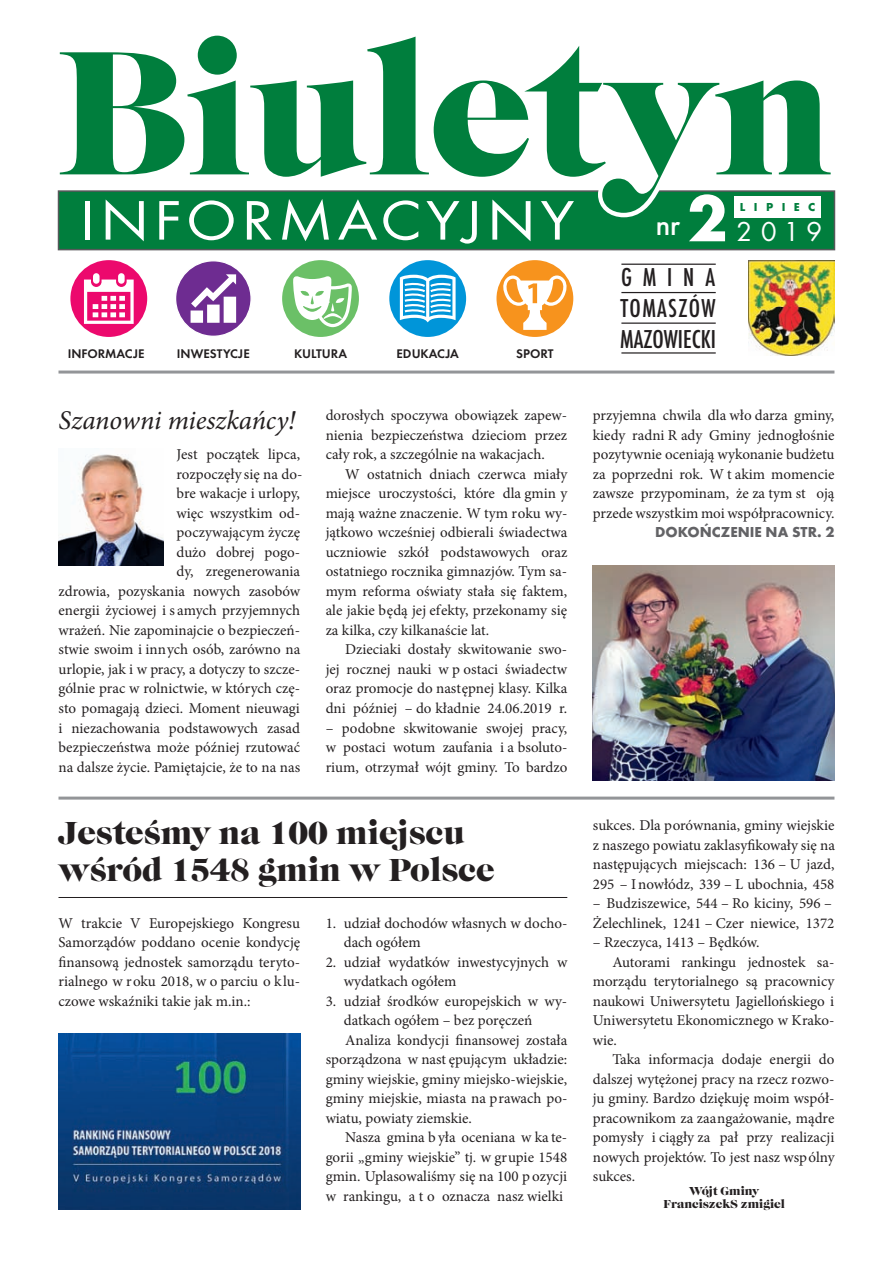
<style>
.page{position:relative;width:893px;height:1263px;background:#fff}
.page>*{position:absolute;margin:0;border:0;box-sizing:border-box;transform-origin:0 0}
.t1{font:183px "Caslon Gra DCE";letter-spacing:-.005em;color:#007e3d}
.t2{font:700 67.5px "Futura TCE";color:#fff}
.t3{font:57.75px "Futura TCE";letter-spacing:.07em;color:#fff;scale:1.11 1}
.t4{font:33px/37.5px "Caslon Gra DCE";color:#231f20}
.t5{font:500 30px "Futura TCE";color:#fff}
.t6{font:28.5px "Futura TCE";color:#fff}
.t7{font:italic 27px "Minion Pro";letter-spacing:-.005em;color:#231f20}
.t8{font:500 condensed 26.85px/30.6px "Futura TCE";letter-spacing:.05em;color:#231f20;text-align:justify}
.t9{font:15px/19.5px "Minion Pro";color:#231f20;text-align:justify}
.t10{font:700 15px "Futura TCE";color:#636366}
.t11{font:600 12.9px "Futura TCE";color:#231f20}
.t12{font:12px/13.5px "Caslon Gra DCE";color:#231f20;text-align:center}
.t13{font:700 12px "Futura TCE";letter-spacing:.7em;color:#007e3d}
</style>
<div class="page">
<div style="left:58px;top:191px;width:776px;height:59px;background:#007e3d"></div>
<div style="left:58px;top:190px;width:777px;height:60px;border:2px solid #57585a"></div>
<svg style="left:57px;top:190px;width:779px;height:32px"></svg>
<div style="left:735px;top:196px;width:86px;height:21px;background:#fff"></div>
<img style="left:749px;top:260px;width:86px;height:96px">
<hr style="left:621px;top:292px;width:95px;height:1px;background:#231f20">
<hr style="left:621px;top:322px;width:95px;height:2px;background:#231f20">
<hr style="left:621px;top:264px;width:95px;height:1px;background:#231f20">
<hr style="left:621px;top:352px;width:95px;height:2px;background:#231f20">
<svg style="left:58px;top:370px;width:776px;height:4px;background:#adafb1"></svg>
<div style="left:70px;top:260px;width:77px;height:77px;background:#ec096d;border-radius:50%"></div>
<svg style="left:84px;top:273px;width:50px;height:51px"></svg>
<div style="left:389px;top:260px;width:77px;height:77px;background:#0095d9;border-radius:50%"></div>
<svg style="left:400px;top:275px;width:56px;height:47px"></svg>
<div style="left:496px;top:260px;width:77px;height:77px;background:#f7931d;border-radius:50%"></div>
<svg style="left:502px;top:275px;width:65px;height:55px"></svg>
<div style="left:282px;top:260px;width:77px;height:77px;background:#6bc067;border-radius:50%"></div>
<svg style="left:293px;top:275px;width:59px;height:52px"></svg>
<div style="left:176px;top:261px;width:75px;height:75px;background:#6e2c91;border-radius:50%"></div>
<div style="left:175px;top:260px;width:77px;height:77px;border:1px solid #fff;border-radius:50%"></div>
<svg style="left:191px;top:274px;width:45px;height:49px"></svg>
<img style="left:58px;top:454px;width:106px;height:112px">
<img style="left:593px;top:566px;width:241px;height:214px">
<img style="left:58px;top:1034px;width:242px;height:175px">
<svg style="left:58px;top:796px;width:776px;height:4px;background:#adafb1"></svg>
<hr style="left:58px;top:897px;width:509px;height:1px;background:#231f20">
<h1 class="t1" style="left:58px;top:3px;width:777px">Biuletyn</h1>
<h3 class="t5" style="left:656px;top:207px;width:26px">nr</h3>
<h3 class="t3" style="left:80px;top:186px;width:447px">INFORMACYJNY</h3>
<h2 class="t2" style="left:687px;top:177px;width:42px">2</h2>
<p class="t13" style="left:740px;top:199px;width:77px">LIPIEC</p>
<h3 class="t6" style="left:736px;top:215px;width:88px">2019</h3>
<p class="t11" style="left:68px;top:346px;width:78px">INFORMACJE</p>
<p class="t11" style="left:177px;top:346px;width:74px">INWESTYCJE</p>
<p class="t11" style="left:294px;top:346px;width:55px">KULTURA</p>
<p class="t11" style="left:397px;top:346px;width:64px">EDUKACJA</p>
<p class="t11" style="left:516px;top:346px;width:39px">SPORT</p>
<h3 class="t7" style="left:58px;top:402px;width:238px">Szanowni mieszkańcy!</h3>
<p class="t9" style="left:59px;top:445px;width:245px;text-align:right">Jest początek lipca,<br>rozpoczęły się na do-<br>bre wakacje i urlopy,<br>więc wszystkim od-<br>poczywającym życzę<br>dużo dobrej pogo-<br>dy, zregenerowania<br>zdrowia, pozyskania nowych zasobów energii życiowej i s amych przyjemnych wrażeń. Nie zapominajcie o bezpieczeń&shy;stwie swoim i innych osób, zarówno na urlopie, jak i w pracy, a dotyczy to szcze&shy;gólnie prac w rolnictwie, w których czę&shy;sto pomagają dzieci. Moment nieuwagi i niezachowania podstawowych zasad bezpieczeństwa może później rzutować na dalsze życie. Pamiętajcie, że to na nas</p>
<p class="t9" style="left:326px;top:406px;width:243px">dorosłych spoczywa obowiązek zapew&shy;nienia bezpieczeństwa dzieciom przez cały rok, a szczególnie na wakacjach.</p>
<p class="t9" style="left:326px;top:464px;width:243px;text-indent:20px">W ostatnich dniach czerwca miały miejsce uroczystości, które dla gmin y mają ważne znaczenie. W tym roku wy&shy;jątkowo wcześniej odbierali świadectwa uczniowie szkół podstawowych oraz ostatniego rocznika gimnazjów. Tym sa&shy;mym reforma oświaty stała się faktem, ale jakie będą jej efekty, przekonamy się za kilka, czy kilkanaście lat.</p>
<p class="t9" style="left:326px;top:640px;width:243px;text-indent:20px">Dzieciaki dostały skwitowanie swo&shy;jej rocznej nauki w p ostaci świadectw oraz promocje do następnej klasy. Kilka dni później – do kładnie 24.06.2019 r.</p>
<p class="t9" style="left:326px;top:718px;width:243px">– podobne skwitowanie swojej pracy, w postaci wotum zaufania i a bsoluto&shy;rium, otrzymał wójt gminy. To bardzo</p>
<h3 class="t4" style="left:58px;top:815px;width:438px">Jesteśmy na 100 miejscu wśród 1548 gmin w Polsce</h3>
<p class="t9" style="left:344px;top:913px;width:225px;text-indent:-18px">1. udział dochodów własnych w docho&shy;dach ogółem</p>
<p class="t9" style="left:344px;top:952px;width:225px;text-indent:-18px">2. udział wydatków inwestycyjnych w wydatkach ogółem</p>
<p class="t9" style="left:326px;top:991px;width:243px">3. udział środków europejskich w wy-</p>
<p class="t9" style="left:344px;top:1010px;width:190px">datkach ogółem – bez poręczeń</p>
<p class="t9" style="left:345px;top:1030px;width:224px">Analiza kondycji finansowej została</p>
<p class="t9" style="left:326px;top:1049px;width:243px">sporządzona w nast ępującym układzie:</p>
<p class="t9" style="left:326px;top:1069px;width:243px">gminy wiejskie, gminy miejsko-wiejskie,</p>
<p class="t9" style="left:326px;top:1088px;width:243px">gminy miejskie, miasta na prawach po-</p>
<p class="t9" style="left:326px;top:1108px;width:148px">wiatu, powiaty ziemskie.</p>
<p class="t9" style="left:345px;top:1127px;width:224px">Nasza gmina b yła oceniana w ka te-</p>
<p class="t9" style="left:326px;top:1147px;width:243px">gorii „gminy wiejskie” tj. w grupie 1548</p>
<p class="t9" style="left:326px;top:1166px;width:243px">gmin. Uplasowaliśmy się na 100 p ozycji</p>
<p class="t9" style="left:326px;top:1186px;width:239px">w rankingu, a t o oznacza nasz wielki</p>
<p class="t9" style="left:58px;top:913px;width:243px">W trakcie V Europejskiego Kongresu Samorządów poddano ocenie kondycję finansową jednostek samorządu teryto&shy;rialnego w roku 2018, w o parciu o klu&shy;czowe wskaźniki takie jak m.in.:</p>
<h3 class="t8" style="left:620px;top:263px;width:97px">GMINA TOMASZÓW MAZOWIECKI</h3>
<p class="t9" style="left:593px;top:406px;width:243px">przyjemna chwila dla wło darza gminy, kiedy radni R ady Gminy jednogłośnie pozytywnie oceniają wykonanie budżetu za poprzedni rok. W t akim momencie zawsze przypominam, że za tym st oją przede wszystkim moi współpracownicy.</p>
<p class="t10" style="left:655px;top:523px;width:181px">DOKOŃCZENIE NA STR. 2</p>
<p class="t9" style="left:593px;top:815px;width:244px">sukces. Dla porównania, gminy wiejskie z naszego powiatu zaklasyfikowały się na następujących miejscach: 136 – U jazd, 295 – I nowłódz, 339 – L ubochnia, 458</p>
<p class="t9" style="left:593px;top:893px;width:243px">– Budziszewice, 544 – Ro kiciny, 596 –<br>Żelechlinek, 1241 – Czer niewice, 1372</p>
<p class="t9" style="left:593px;top:932px;width:168px">– Rzeczyca, 1413 – Będków.</p>
<p class="t9" style="left:612px;top:952px;width:224px">Autorami rankingu jednostek sa-</p>
<p class="t9" style="left:593px;top:971px;width:243px">morządu terytorialnego są pracownicy</p>
<p class="t9" style="left:593px;top:991px;width:243px">naukowi Uniwersytetu Jagiellońskiego i</p>
<p class="t9" style="left:593px;top:1010px;width:243px">Uniwersytetu Ekonomicznego w Krako-</p>
<p class="t9" style="left:593px;top:1030px;width:26px">wie.</p>
<p class="t9" style="left:612px;top:1049px;width:224px">Taka informacja dodaje energii do</p>
<p class="t9" style="left:593px;top:1069px;width:243px">dalszej wytężonej pracy na rzecz rozwo-</p>
<p class="t9" style="left:593px;top:1088px;width:243px">ju gminy. Bardzo dziękuję moim współ-</p>
<p class="t9" style="left:593px;top:1108px;width:243px">pracownikom za zaangażowanie, mądre</p>
<p class="t9" style="left:593px;top:1127px;width:243px">pomysły i ciągły za pał przy realizacji</p>
<p class="t9" style="left:593px;top:1147px;width:243px">nowych projektów. To jest nasz wspólny</p>
<p class="t9" style="left:593px;top:1166px;width:44px">sukces.</p>
<p class="t12" style="left:663px;top:1184px;width:123px">Wójt Gminy<br>Franciszek S zmigiel</p>
</div>
